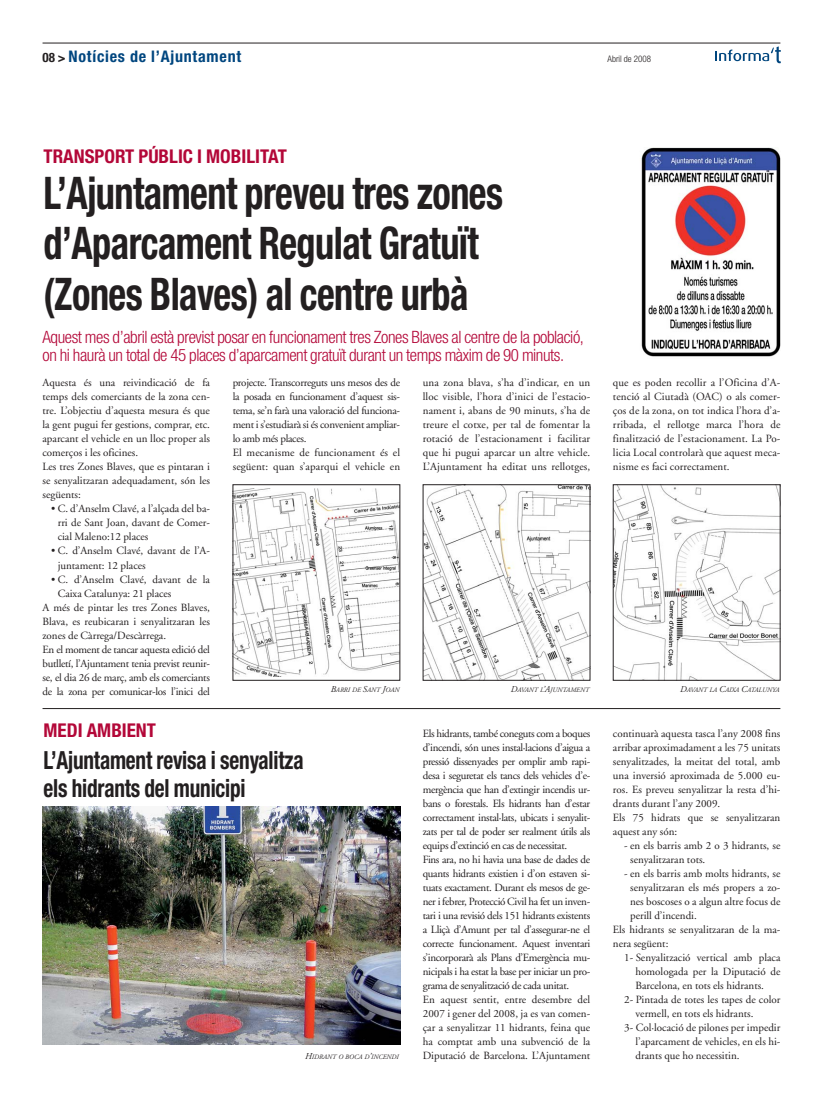
<style>
.page{position:relative;width:823px;height:1106px;background:#fff}
.page>*{position:absolute;margin:0;border:0;box-sizing:border-box;transform-origin:0 0}
.t1{font:700 condensed 45px/50px "Helvetica Neue";letter-spacing:-.015em;color:#231f20;scale:.85 1}
.t2{font:700 condensed 25px/28px "Helvetica Neue";letter-spacing:-.01em;color:#231f20;scale:.85 1}
.t3{font:700 condensed 19px "Helvetica Neue";color:#b30738}
.t4{font:300 condensed 17px/18px "Helvetica Neue";letter-spacing:-.025em;color:#b30738}
.t5{font:700 condensed 16px "Helvetica Neue";letter-spacing:.05em;color:#00467f}
.t6{font:11px/14px "Adobe Garamond";color:#231f20}
.t7{font:11px/14px "Adobe Garamond";letter-spacing:-.03em;color:#231f20}
.t8{font:11px/14px "Adobe Garamond";letter-spacing:-.025em;color:#231f20}
.t9{font:300 condensed 9px "Helvetica Neue";color:#231f20}
.t10{font:italic 6.8px "Adobe Garamond";color:#231f20}
.s1{font-size:13px;color:#231f20}
.s2{font-size:9px}
</style>
<div class="page">
<hr style="left:42px;top:43px;width:738px;height:1px;background:#231f20">
<svg style="left:715px;top:46px;width:65px;height:17px"></svg>
<img style="left:641px;top:148px;width:139px;height:209px">
<img style="left:614px;top:486px;width:164px;height:192px">
<div style="left:612px;top:484px;width:168px;height:196px;border:1px solid #231f20"></div>
<img style="left:424px;top:486px;width:164px;height:192px">
<img style="left:234px;top:488px;width:164px;height:188px">
<hr style="left:42px;top:708px;width:738px;height:1px;background:#231f20">
<img style="left:42px;top:806px;width:358px;height:238px">
<h3 class="t5" style="left:42px;top:50px;width:200px"><span class="s1">08 &gt;</span> Notícies de l’Ajuntament</h3>
<p class="t9" style="left:607px;top:55px;width:45px">Abril de 2008</p>
<h3 class="t3" style="left:43px;top:149px;width:245px">TRANSPORT PÚBLIC I MOBILITAT</h3>
<h1 class="t1" style="left:43px;top:172px;width:542px">L’Ajuntament preveu tres zones d’Aparcament Regulat Gratuït (Zones Blaves) al centre urbà</h1>
<h3 class="t4" style="left:42px;top:329px;width:542px">Aquest mes d’abril està previst posar en funcionament tres Zones Blaves al centre de la població, on hi haurà un total de 45 places d’aparcament gratuït durant un temps màxim de 90 minuts.</h3>
<p class="t6" style="left:42px;top:377px;width:169px">Aquesta és una reivindicació de fa temps dels comerciants de la zona cen&shy;tre. L’objectiu d’aquesta mesura és que la gent pugui fer gestions, comprar, etc. aparcant el vehicle en un lloc proper als comerços i les oficines.<br>Les tres Zones Blaves, que es pintaran i se senyalitzaran adequadament, són les següents:</p>
<p class="t6" style="left:58px;top:503px;width:154px;text-align:justify;text-indent:-7px">• C. d’Anselm Clavé, a l’alçada del ba&shy;rri de Sant Joan, davant de Comer&shy;cial Maleno:12 places</p>
<p class="t6" style="left:58px;top:545px;width:154px;text-indent:-7px">• C. d’Anselm Clavé, davant de l’A&shy;juntament: 12 places</p>
<p class="t6" style="left:51px;top:573px;width:160px">• C. d’Anselm Clavé, davant de la</p>
<p class="t6" style="left:58px;top:587px;width:115px">Caixa Catalunya: 21 places</p>
<p class="t6" style="left:42px;top:601px;width:169px">A més de pintar les tres Zones Blaves,</p>
<p class="t6" style="left:42px;top:615px;width:169px">Blava, es reubicaran i senyalitzaran les</p>
<p class="t6" style="left:42px;top:629px;width:125px">zones de Càrrega/Descàrrega.</p>
<p class="t8" style="left:42px;top:643px;width:169px">En el moment de tancar aquesta edició del</p>
<p class="t8" style="left:42px;top:657px;width:169px">butlletí, l’Ajuntament tenia previst reunir-</p>
<p class="t8" style="left:42px;top:671px;width:169px">se, el dia 26 de març, amb els comerciants</p>
<p class="t8" style="left:42px;top:685px;width:169px">de la zona per comunicar-los l’inici del</p>
<p class="t8" style="left:232px;top:377px;width:169px">projecte. Transcorreguts uns mesos des de la posada en funcionament d’aquest sis&shy;tema, se’n farà una valoració del funciona&shy;ment i s’estudiarà si és convenient ampliar&shy;lo amb més places.<br>El mecanisme de funcionament és el següent: quan s’aparqui el vehicle en</p>
<p class="t6" style="left:422px;top:377px;width:169px;text-align:justify">una zona blava, s’ha d’indicar, en un lloc visible, l’hora d’inici de l’estacio&shy;nament i, abans de 90 minuts, s’ha de treure el cotxe, per tal de fomentar la rotació de l’estacionament i facilitar que hi pugui aparcar un altre vehicle.<br>L’Ajuntament ha editat uns rellotges,</p>
<p class="t6" style="left:612px;top:377px;width:169px;text-align:justify">que es poden recollir a l’Oficina d’A&shy;tenció al Ciutadà (OAC) o als comer&shy;ços de la zona, on tot indica l’hora d’a&shy;rribada, el rellotge marca l’hora de finalització de l’estacionament. La Po&shy;licia Local controlarà que aquest meca&shy;nisme es faci correctament.</p>
<p class="t10" style="left:330px;top:687px;width:70px"><span class="s2">B</span>ARRI DE <span class="s2">S</span>ANT <span class="s2">J</span>OAN</p>
<p class="t10" style="left:510px;top:687px;width:80px"><span class="s2">D</span>AVANT L<span class="s2">’A</span>JUNTAMENT</p>
<p class="t10" style="left:679px;top:687px;width:101px"><span class="s2">D</span>AVANT LA <span class="s2">C</span>AIXA <span class="s2">C</span>ATALUNYA</p>
<h3 class="t3" style="left:43px;top:723px;width:114px">MEDI AMBIENT</h3>
<p class="t7" style="left:422px;top:727px;width:169px">Els hidrants, també coneguts com a boques d’incendi, són unes instal·lacions d’aigua a pressió dissenyades per omplir amb rapi&shy;desa i seguretat els tancs dels vehicles d’e&shy;mergència que han d’extingir incendis ur&shy;bans o forestals. Els hidrants han d’estar correctament instal·lats, ubicats i senyalit&shy;zats per tal de poder ser realment útils als equips d’extinció en cas de necessitat.<br>Fins ara, no hi havia una base de dades de quants hidrants existien i d’on estaven si&shy;tuats exactament. Durant els mesos de ge&shy;ner i febrer, Protecció Civil ha fet un inven&shy;tari i una revisió dels 151 hidrants existents a Lliçà d’Amunt per tal d’assegurar-ne el correcte funcionament. Aquest inventari s’incorporarà als Plans d’Emergència mu&shy;nicipals i ha estat la base per iniciar un pro&shy;grama de senyalització de cada unitat.<br>En aquest sentit, entre desembre del 2007 i gener del 2008, ja es van comen&shy;çar a senyalitzar 11 hidrants, feina que ha comptat amb una subvenció de la Diputació de Barcelona. L’Ajuntament</p>
<p class="t6" style="left:612px;top:727px;width:169px">continuarà aquesta tasca l’any 2008 fins arribar aproximadament a les 75 unitats senyalitzades, la meitat del total, amb una inversió aproximada de 5.000 eu&shy;ros. Es preveu senyalitzar la resta d’hi&shy;drants durant l’any 2009.<br>Els 75 hidrats que se senyalitzaran aquest any són:</p>
<h2 class="t2" style="left:43px;top:748px;width:307px">L’Ajuntament revisa i senyalitza els hidrants del municipi</h2>
<p class="t6" style="left:629px;top:839px;width:152px;text-indent:-6px">- en els barris amb 2 o 3 hidrants, se senyalitzaran tots.</p>
<p class="t6" style="left:624px;top:867px;width:157px">- en els barris amb molts hidrants, se</p>
<p class="t6" style="left:629px;top:881px;width:152px">senyalitzaran els més propers a zo-</p>
<p class="t6" style="left:629px;top:895px;width:152px">nes boscoses o a algun altre focus de</p>
<p class="t6" style="left:629px;top:909px;width:68px">perill d’incendi.</p>
<p class="t6" style="left:612px;top:923px;width:169px">Els hidrants se senyalitzaran de la ma-</p>
<p class="t6" style="left:612px;top:937px;width:57px">nera següent:</p>
<p class="t6" style="left:624px;top:951px;width:157px">1- Senyalització vertical amb placa</p>
<p class="t6" style="left:635px;top:965px;width:146px">homologada per la Diputació de</p>
<p class="t6" style="left:635px;top:979px;width:130px">Barcelona, en tots els hidrants.</p>
<p class="t6" style="left:624px;top:993px;width:157px">2- Pintada de totes les tapes de color</p>
<p class="t6" style="left:635px;top:1007px;width:119px">vermell, en tots els hidrants.</p>
<p class="t6" style="left:624px;top:1021px;width:157px">3- Col·locació de pilones per impedir</p>
<p class="t6" style="left:635px;top:1035px;width:146px">l’aparcament de vehicles, en els hi-</p>
<p class="t10" style="left:305px;top:1053px;width:95px"><span class="s2">H</span>IDRANT O BOCA D<span class="s2">’</span>INCENDI</p>
<p class="t6" style="left:635px;top:1049px;width:105px">drants que ho necessitin.</p>
</div>
